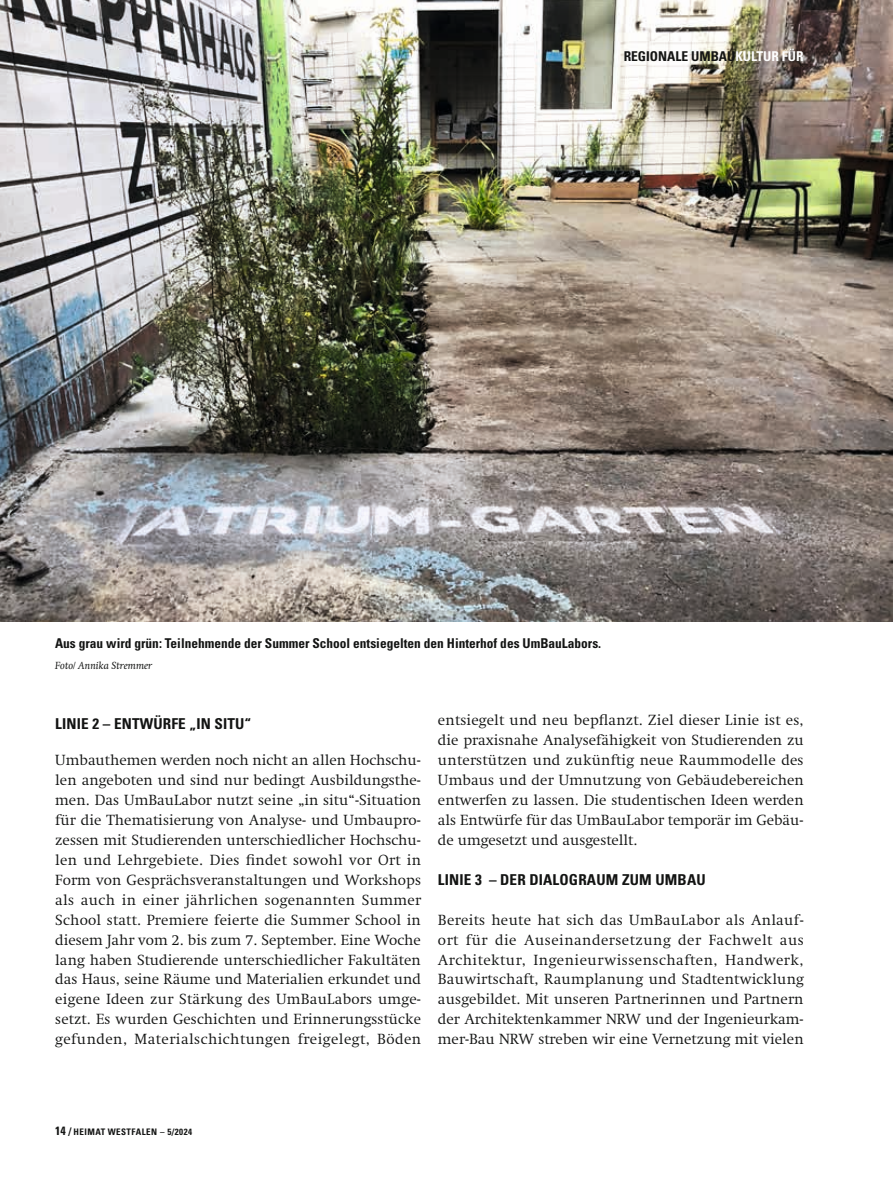
<style>
.page{position:relative;width:893px;height:1191px;background:#fff}
.page>*{position:absolute;margin:0;border:0;box-sizing:border-box;transform-origin:0 0}
.t1{font:300 15px/20px "Swift LT Pro";color:#131413;text-align:justify}
.t2{font:15px "Univers LTCYR 67 Bold Cond";letter-spacing:.01em;color:#131413}
.t3{font:700 condensed 13.5px "Univers LT Pro";color:#131413}
.t4{font:italic 10.5px "Swift LT Pro";color:#131413}
.t5{font:700 condensed 9px "Univers LT Pro";letter-spacing:.05em;color:#131413}
.s1{color:#fff}
.s2{font-size:12px}
.s3{font-size:10.5px}
</style>
<div class="page">
<img style="left:0;top:0;width:893px;height:621px">
<p class="t3" style="left:624px;top:48px;width:181px">REGIONALE UMBAU<span class="s1">KULTUR FÜR</span></p>
<p class="t3" style="left:55px;top:635px;width:548px">Aus grau wird grün: Teilnehmende der Summer School entsiegelten den Hinterhof des UmBauLabors.</p>
<p class="t4" style="left:55px;top:659px;width:99px">Foto/ Annika Stremmer</p>
<p class="t2" style="left:55px;top:714px;width:197px">LINIE 2 – ENTWÜRFE „IN SITU“</p>
<p class="t1" style="left:55px;top:750px;width:367px">Umbauthemen werden noch nicht an allen Hochschu&shy;len angeboten und sind nur bedingt Ausbildungsthe&shy;men. Das UmBauLabor nutzt seine „in situ“-Situation für die Thematisierung von Analyse- und Umbaupro&shy;zessen mit Studierenden unterschiedlicher Hochschu&shy;len und Lehrgebiete. Dies findet sowohl vor Ort in Form von Gesprächsveranstaltungen und Workshops als auch in einer jährlichen sogenannten Summer School statt. Premiere feierte die Summer School in diesem Jahr vom 2. bis zum 7. September. Eine Woche lang haben Studierende unterschiedlicher Fakultäten das Haus, seine Räume und Materialien erkundet und eigene Ideen zur Stärkung des UmBauLabors umge&shy;setzt. Es wurden Geschichten und Erinnerungsstücke gefunden, Materialschichtungen freigelegt, Böden</p>
<p class="t1" style="left:438px;top:710px;width:367px">entsiegelt und neu bepflanzt. Ziel dieser Linie ist es, die praxisnahe Analysefähigkeit von Studierenden zu unterstützen und zukünftig neue Raummodelle des Umbaus und der Umnutzung von Gebäudebereichen entwerfen zu lassen. Die studentischen Ideen werden als Entwürfe für das UmBauLabor temporär im Gebäu&shy;de umgesetzt und ausgestellt.</p>
<p class="t2" style="left:438px;top:870px;width:269px">LINIE 3 – DER DIALOGRAUM ZUM UMBAU</p>
<p class="t1" style="left:438px;top:909px;width:367px">Bereits heute hat sich das UmBauLabor als Anlauf&shy;ort für die Auseinandersetzung der Fachwelt aus Architektur, Ingenieurwissenschaften, Handwerk, Bauwirtschaft, Raumplanung und Stadtentwicklung ausgebildet. Mit unseren Partnerinnen und Partnern der Architektenkammer NRW und der Ingenieurkam&shy;mer-Bau NRW streben wir eine Vernetzung mit vielen</p>
<p class="t5" style="left:55px;top:1125px;width:138px"><span class="s2">14</span> <span class="s3">/</span> HEIMAT WESTFALEN – 5/2024</p>
</div>
